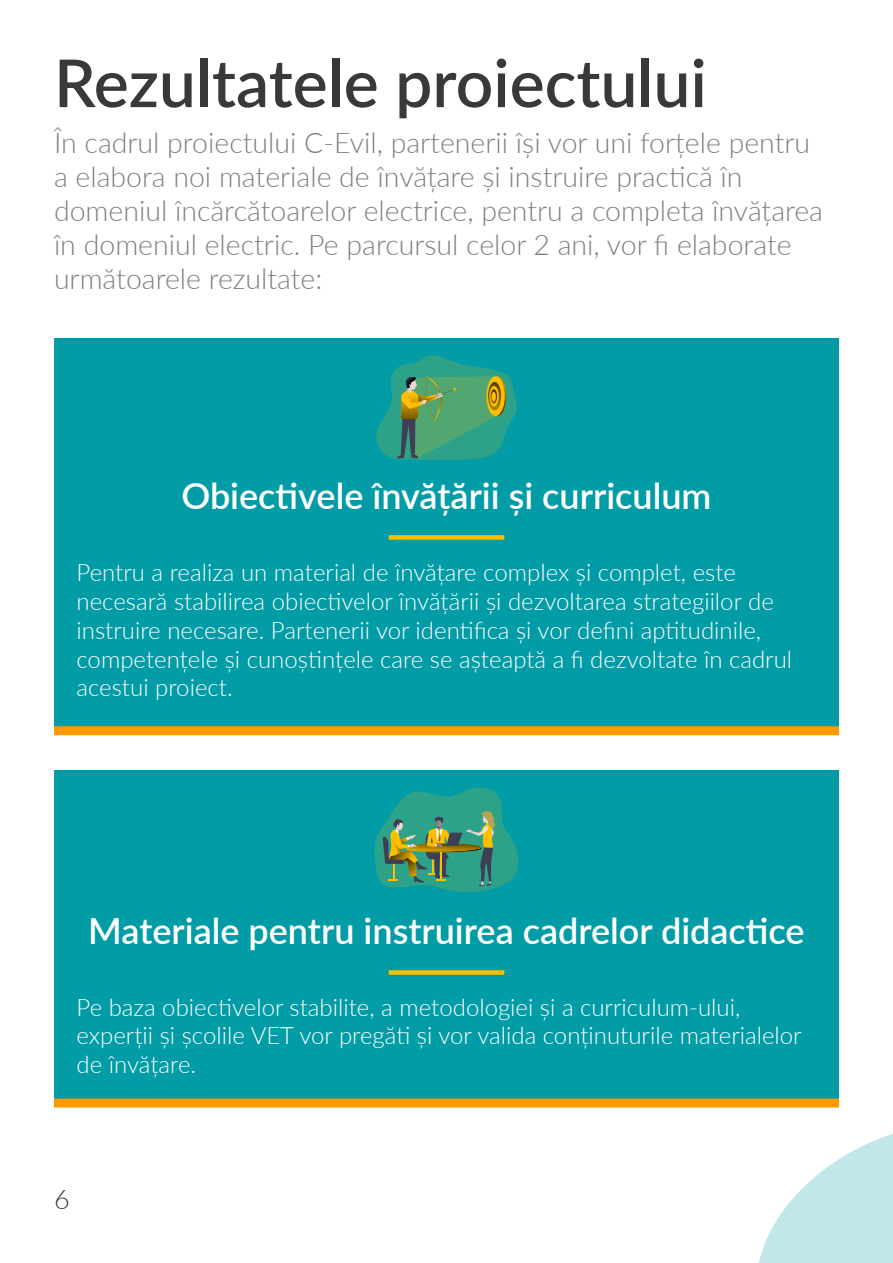
<style>
.page{position:relative;width:893px;height:1263px;background:#fff}
.page>*{position:absolute;margin:0;border:0;box-sizing:border-box;transform-origin:0 0}
.Main_Title{font:600 66px "Lato";color:#3a3838}
.Main_Title-2{font:600 36px "Lato";color:#fff}
.Paragraph_Emphasis{font:300 28.5px/34.2px "Lato";color:#7f7f7f}
.Paragraph_Grey{font:300 27px "Lato";color:#3a3838}
.Paragraph_White{font:300 24px/28.8px "Lato";color:#fff}
</style>
<div class="page">
<svg style="left:719px;top:1107px;width:128px;height:156px"></svg>
<svg style="left:847px;top:1134px;width:46px;height:129px;background:#c6e8ea"></svg>
<div style="left:54px;top:338px;width:785px;height:393px;background:#029ca6"></div>
<div style="left:54px;top:726px;width:785px;height:9px;background:#f90"></div>
<div style="left:389px;top:535px;width:115px;height:5px;background:#ffbf00"></div>
<svg style="left:376px;top:355px;width:141px;height:105px"></svg>
<div style="left:54px;top:770px;width:785px;height:333px;background:#029ca6"></div>
<div style="left:54px;top:1098px;width:785px;height:9px;background:#f90"></div>
<div style="left:389px;top:970px;width:115px;height:5px;background:#ffbf00"></div>
<svg style="left:375px;top:787px;width:143px;height:105px"></svg>
<p class="Main_Title" style="left:54px;top:35px;width:654px">Rezultatele proiectului</p>
<p class="Paragraph_Emphasis" style="left:54px;top:124px;width:771px">În cadrul proiectului C-Evil, partenerii își vor uni forțele pentru a elabora noi materiale de învățare și instruire practică în domeniul încărcătoarelor electrice, pentru a completa învățarea în domeniul electric. Pe parcursul celor 2 ani, vor fi elaborate următoarele rezultate:</p>
<p class="Main_Title-2" style="left:181px;top:470px;width:532px">Obiectivele învățării și curriculum</p>
<p class="Paragraph_White" style="left:77px;top:557px;width:717px">Pentru a realiza un material de învățare complex și complet, este necesară stabilirea obiectivelor învățării și dezvoltarea strategiilor de instruire necesare. Partenerii vor identifica și vor defini aptitudinile, competențele și cunoștințele care se așteaptă a fi dezvoltate în cadrul acestui proiect.</p>
<p class="Main_Title-2" style="left:88px;top:904px;width:718px">Materiale pentru instruirea cadrelor didactice</p>
<p class="Paragraph_White" style="left:77px;top:992px;width:727px">Pe baza obiectivelor stabilite, a metodologiei și a curriculum-ului, experții și școlile VET vor pregăti și vor valida conținuturile materialelor de învățare.</p>
<p class="Paragraph_Grey" style="left:54px;top:1180px;width:17px">6</p>
</div>
